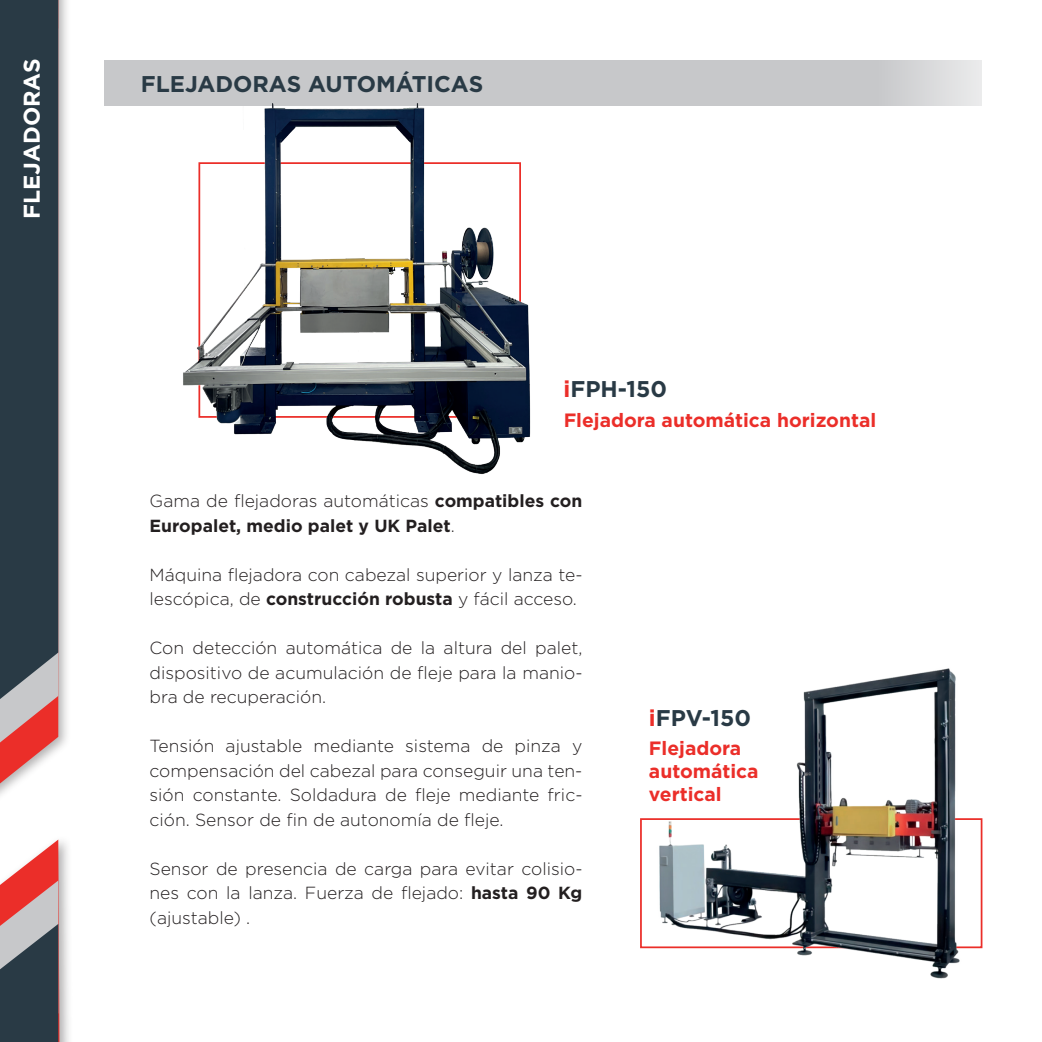
<style>
.page{position:relative;width:1042px;height:1042px;background:#fff}
.page>*{position:absolute;margin:0;border:0;box-sizing:border-box;transform-origin:0 0}
.t1{font:700 22.75px "Gotham";color:#293a45}
.t2{font:700 22.75px "Gotham";color:#fff}
.t3{font:700 19.25px/23.1px "Gotham";color:#eb2e29}
.t4{font:300 17.5px/24.5px "Gotham";color:#231f20;text-align:justify}
.t5{font:700 17.5px/24.5px "Gotham";color:#231f20}
.s1{color:#eb2e29}
.s2{font-weight:300}
.s3{font-weight:700}
</style>
<div class="page">
<div style="left:0;top:0;width:71px;height:807px;background:#231f20;opacity:.35"></div>
<svg style="left:0;top:742px;width:58px;height:41px"></svg>
<div style="left:0;top:834px;width:73px;height:208px;background:#231f20;opacity:.35"></div>
<svg style="left:0;top:0;width:58px;height:742px;background:#38414b"></svg>
<svg style="left:0;top:839px;width:59px;height:203px;background:#8b6c70"></svg>
<div style="left:104px;top:61px;width:878px;height:45px;background:#c7c8ca"></div>
<img style="left:183px;top:103px;width:348px;height:371px">
<img style="left:649px;top:668px;width:324px;height:311px">
<h1 class="t2" style="left:17px;top:219px;width:162px;rotate:-90deg">FLEJADORAS</h1>
<h1 class="t1" style="left:141px;top:69px;width:344px">FLEJADORAS AUTOMÁTICAS</h1>
<h1 class="t1" style="left:564px;top:374px;width:105px"><span class="s1">i</span>FPH-150</h1>
<p class="t3" style="left:564px;top:409px;width:314px">Flejadora automática horizontal</p>
<p class="t5" style="left:150px;top:489px;width:434px"><span class="s2">Gama de flejadoras automáticas</span> compatibles con<br>Europalet, medio palet y UK Palet<span class="s2">.</span></p>
<p class="t4" style="left:150px;top:562px;width:434px">Máquina flejadora con cabezal superior y lanza te&shy;lescópica, de <span class="s3">construcción robusta</span> y fácil acceso.</p>
<p class="t4" style="left:150px;top:635px;width:434px">Con detección automática de la altura del palet, dispositivo de acumulación de fleje para la manio&shy;bra de recuperación.</p>
<p class="t4" style="left:150px;top:733px;width:434px">Tensión ajustable mediante sistema de pinza y compensación del cabezal para conseguir una ten&shy;sión constante. Soldadura de fleje mediante fric&shy;ción. Sensor de fin de autonomía de fleje.</p>
<p class="t4" style="left:150px;top:856px;width:434px">Sensor de presencia de carga para evitar colisio&shy;nes con la lanza. Fuerza de flejado: <span class="s3">hasta 90 Kg </span>(ajustable) .</p>
<h1 class="t1" style="left:649px;top:703px;width:104px"><span class="s1">i</span>FPV-150</h1>
<p class="t3" style="left:649px;top:737px;width:111px">Flejadora automática vertical</p>
</div>
